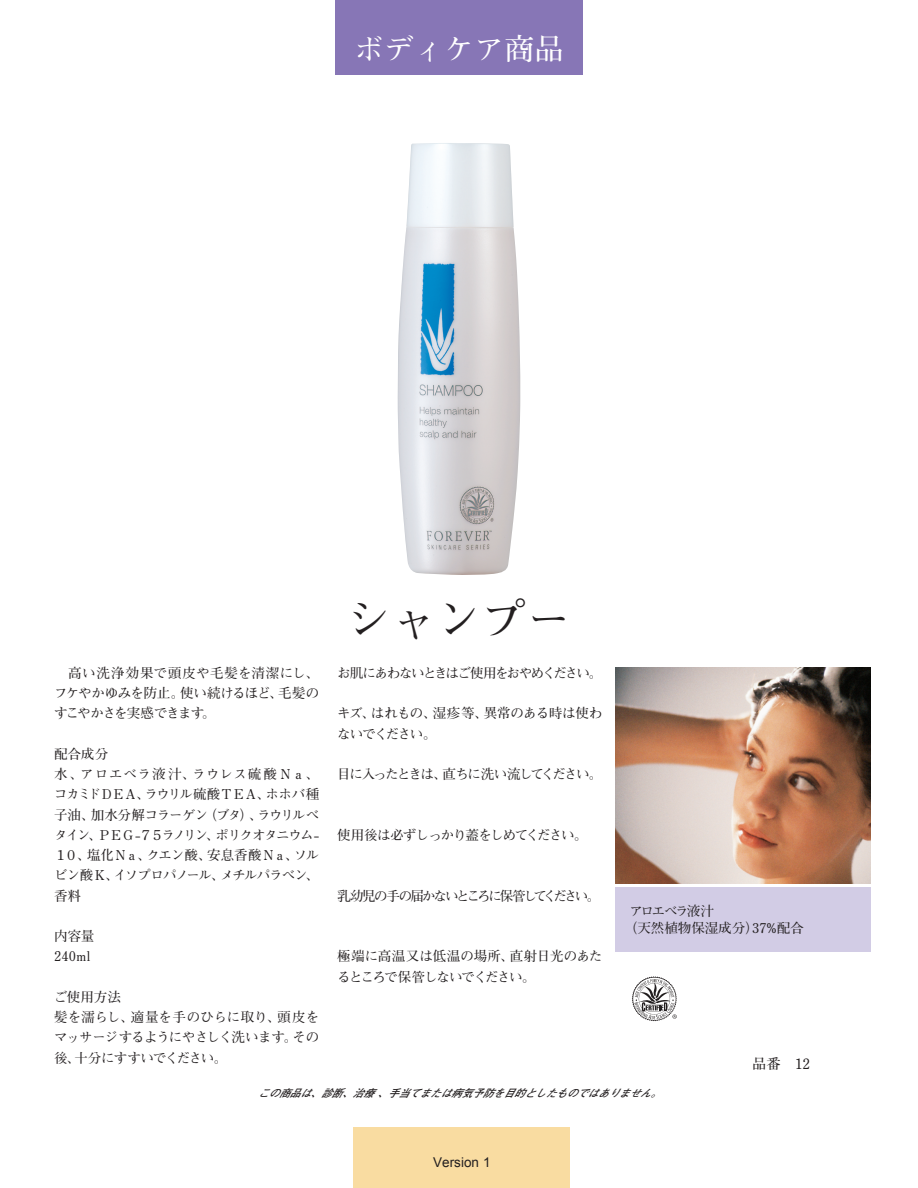
<style>
.page{position:relative;width:918px;height:1188px;background:#fff}
.page>*{position:absolute;margin:0;border:0;box-sizing:border-box;transform-origin:0 0}
.t1{font:700 45px "Futo Min A101 Pr 6 N";color:#231f20}
.t2{font:700 30px "Futo Min A101 Pr 6 N";color:#fff}
.t3{font:700 14.25px "Futo Min A101 Pr 6 N";color:#231f20}
.t4{font:700 13.5px/20.2px "Futo Min A101 Pr 6 N";letter-spacing:-.06em;color:#231f20}
.t5{font:700 13.5px/20.2px "Futo Min A101 Pr 6 N";letter-spacing:-.03em;color:#231f20}
.t6{font:700 13.5px/20.2px "Futo Min A101 Pr 6 N";letter-spacing:-.035em;color:#231f20}
.t7{font:700 13.5px "Futo Min A101 Pr 6 N";letter-spacing:-.16em;color:#231f20}
.t8{font:700 13.5px "Futo Min A101 Pr 6 N";letter-spacing:-.11em;color:#231f20}
.t9{font:700 13.5px "Futo Min A101 Pr 6 N";letter-spacing:-.105em;color:#231f20}
.t10{font:700 13.5px/16.5px "Futo Min A101 Pr 6 N";color:#231f20}
.t11{font:13.5px "Arial";color:#231f20}
.t12{font:700 13.5px/20.2px "Futo Min A101 Pr 6 N";letter-spacing:.02em;color:#231f20}
.t13{font:italic 700 10.5px "Futo Go B101 Pr 6 N";color:#231f20}
</style>
<div class="page">
<div style="left:335px;top:0;width:248px;height:75px;background:#8776b6"></div>
<div style="left:354px;top:1128px;width:216px;height:60px;background:#f9dca1"></div>
<div style="left:616px;top:887px;width:255px;height:65px;background:#d2cce5"></div>
<img style="left:398px;top:143px;width:122px;height:432px">
<svg style="left:632px;top:976px;width:45px;height:45px"></svg>
<img style="left:616px;top:668px;width:254px;height:215px">
<h2 class="t2" style="left:354px;top:25px;width:211px">ボディケア商品</h2>
<p class="t4" style="left:54px;top:662px;width:267px;text-align:justify;text-indent:14px">高い洗浄効果で頭皮や毛髪を清潔にし、フケやかゆみを防止。使い続けるほど、毛髪のすこやかさを実感できます。</p>
<p class="t4" style="left:54px;top:743px;width:267px">配合成分<br>水、アロエベラ液汁、ラウレス硫酸Ｎａ、コカミドＤＥＡ、ラウリル硫酸ＴＥＡ、ホホバ種子油、加水分解コラーゲン（ブタ）、ラウリルベタイン、ＰＥＧ-７５ラノリン、ポリクオタニウム-<br>１０、塩化Ｎａ、クエン酸、安息香酸Ｎａ、ソルビン酸Ｋ、イソプロパノール、メチルパラベン、香料</p>
<p class="t12" style="left:54px;top:925px;width:42px">内容量<br>240ml</p>
<p class="t5" style="left:54px;top:986px;width:267px">ご使用方法<br>髪を濡らし、適量を手のひらに取り、頭皮をマッサージするようにやさしく洗います。その後、十分にすすいでください。</p>
<h1 class="t1" style="left:346px;top:584px;width:226px">シャンプー</h1>
<p class="t8" style="left:337px;top:662px;width:267px">お肌にあわないときはご使用をおやめください。</p>
<p class="t4" style="left:337px;top:703px;width:267px">キズ、はれもの、湿疹等、異常のある時は使わないでください。</p>
<p class="t9" style="left:337px;top:763px;width:267px">目に入ったときは、直ちに洗い流してください。</p>
<p class="t4" style="left:337px;top:824px;width:252px">使用後は必ずしっかり蓋をしめてください。</p>
<p class="t7" style="left:337px;top:885px;width:265px">乳幼児の手の届かないところに保管してください。</p>
<p class="t6" style="left:337px;top:946px;width:267px">極端に高温又は低温の場所、直射日光のあたるところで保管しないでください。</p>
<p class="t10" style="left:624px;top:902px;width:182px;text-indent:6px">アロエベラ液汁<br>（天然植物保湿成分）37％配合</p>
<p class="t3" style="left:752px;top:1052px;width:60px">品番　12</p>
<p class="t13" style="left:258px;top:1085px;width:414px">この商品は、診断、治療、手当てまたは病気予防を目的としたものではありません。</p>
<p class="t11" style="left:433px;top:1153px;width:59px">Version 1</p>
</div>
